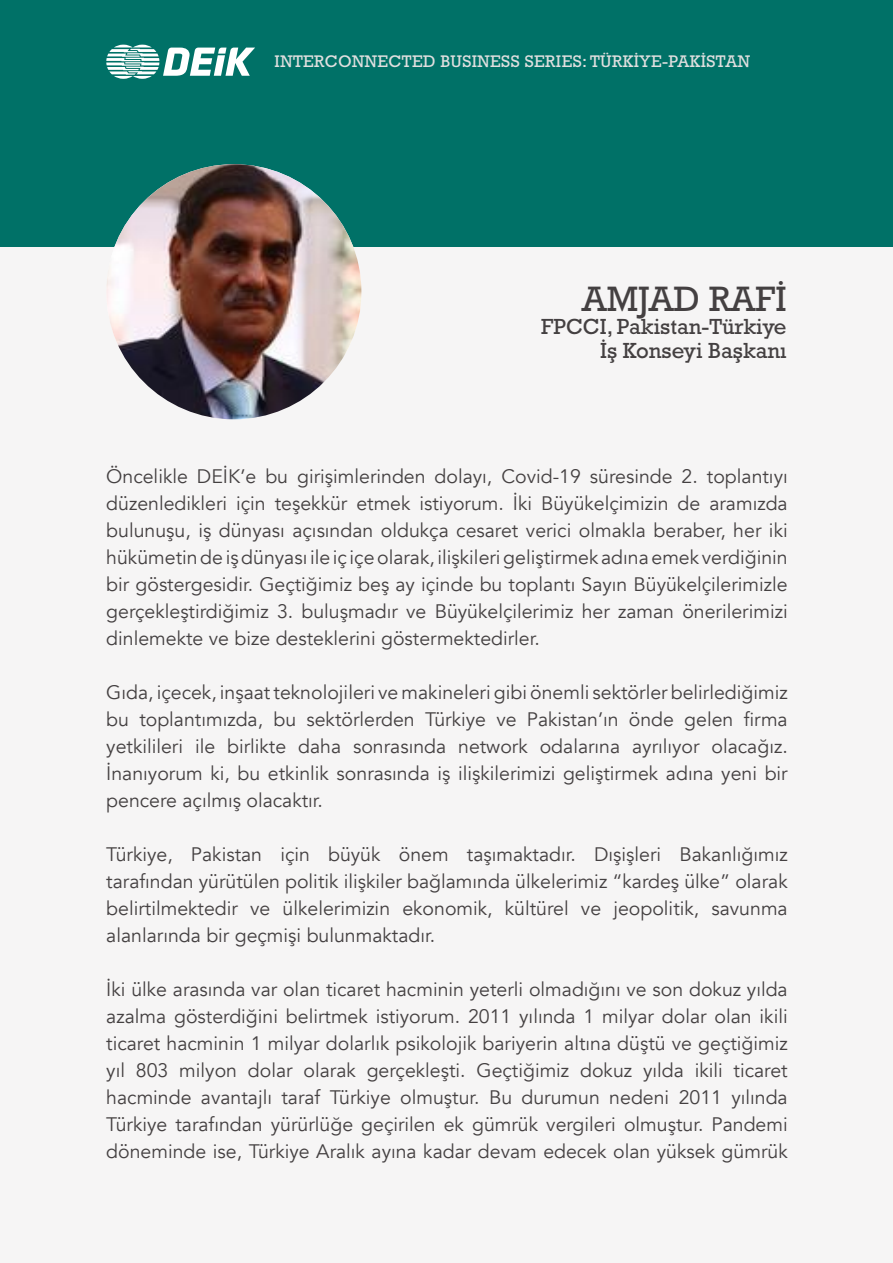
<style>
.page{position:relative;width:893px;height:1263px;background:#fff}
.page>*{position:absolute;margin:0;border:0;box-sizing:border-box;transform-origin:0 0}
.t1{font:31.5px "Rockwell";color:#444041}
.t2{font:19.5px/27px "Avenir";color:#444041;text-align:justify}
.t3{font:19.5px/23.4px "Rockwell";color:#444041;text-align:right}
.t4{font:15px "Rockwell";letter-spacing:.025em;color:#e0dfdf}
</style>
<div class="page">
<div style="left:0;top:106px;width:893px;height:1157px;background:#f6f5f5"></div>
<div style="left:0;top:0;width:893px;height:247px;background:#007167"></div>
<svg style="left:106px;top:45px;width:149px;height:34px"></svg>
<img style="left:106px;top:164px;width:255px;height:255px;border-radius:128px">
<p class="t4" style="left:275px;top:53px;width:477px">INTERCONNECTED BUSINESS SERIES: TÜRKİYE-PAKİSTAN</p>
<h1 class="t1" style="left:582px;top:281px;width:204px">AMJAD RAFI</h1>
<p class="t3" style="left:541px;top:316px;width:247px">FPCCI, Pakistan-Türkiye<br>İş Konseyi Başkanı</p>
<p class="t2" style="left:106px;top:463px;width:683px">Öncelikle DEİK’e bu girişimlerinden dolayı, Covid-19 süresinde 2. toplantıyı düzenledikleri için teşekkür etmek istiyorum. İki Büyükelçimizin de aramızda bulunuşu, iş dünyası açısından oldukça cesaret verici olmakla beraber, her iki hükümetin de iş dünyası ile iç içe olarak, ilişkileri geliştirmek adına emek verdiğinin bir göstergesidir. Geçtiğimiz beş ay içinde bu toplantı Sayın Büyükelçilerimizle gerçekleştirdiğimiz 3. buluşmadır ve Büyükelçilerimiz her zaman önerilerimizi dinlemekte ve bize desteklerini göstermektedirler.</p>
<p class="t2" style="left:106px;top:679px;width:683px">Gıda, içecek, inşaat teknolojileri ve makineleri gibi önemli sektörler belirlediğimiz bu toplantımızda, bu sektörlerden Türkiye ve Pakistan’ın önde gelen firma yetkilileri ile birlikte daha sonrasında network odalarına ayrılıyor olacağız.<br>İnanıyorum ki, bu etkinlik sonrasında iş ilişkilerimizi geliştirmek adına yeni bir pencere açılmış olacaktır.</p>
<p class="t2" style="left:106px;top:841px;width:683px">Türkiye, Pakistan için büyük önem taşımaktadır. Dışişleri Bakanlığımız tarafından yürütülen politik ilişkiler bağlamında ülkelerimiz “kardeş ülke” olarak belirtilmektedir ve ülkelerimizin ekonomik, kültürel ve jeopolitik, savunma alanlarında bir geçmişi bulunmaktadır.</p>
<p class="t2" style="left:106px;top:976px;width:683px">İki ülke arasında var olan ticaret hacminin yeterli olmadığını ve son dokuz yılda azalma gösterdiğini belirtmek istiyorum. 2011 yılında 1 milyar dolar olan ikili ticaret hacminin 1 milyar dolarlık psikolojik bariyerin altına düştü ve geçtiğimiz yıl 803 milyon dolar olarak gerçekleşti. Geçtiğimiz dokuz yılda ikili ticaret hacminde avantajlı taraf Türkiye olmuştur. Bu durumun nedeni 2011 yılında Türkiye tarafından yürürlüğe geçirilen ek gümrük vergileri olmuştur. Pandemi döneminde ise, Türkiye Aralık ayına kadar devam edecek olan yüksek gümrük</p>
</div>
